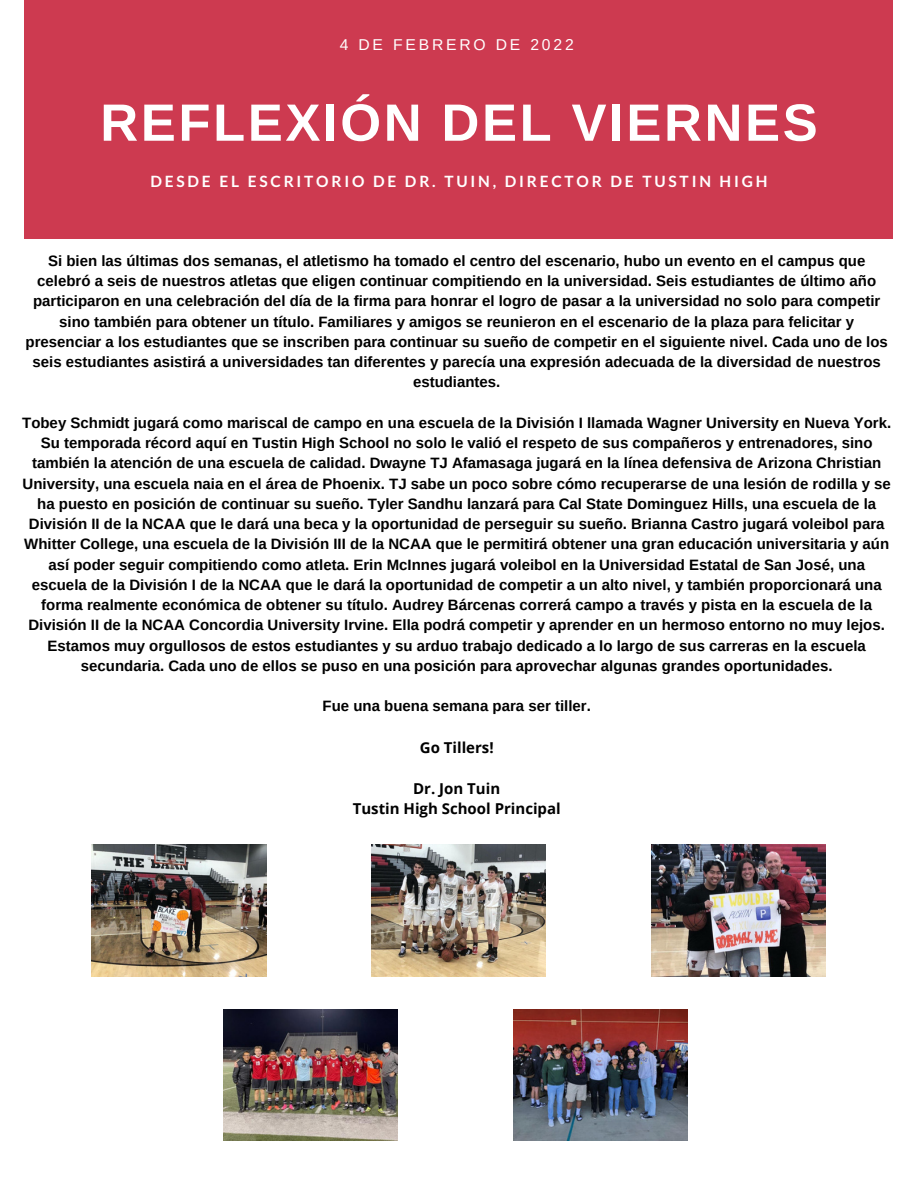
<style>
.page{position:relative;width:918px;height:1188px;background:#fff}
.page>*{position:absolute;margin:0;border:0;box-sizing:border-box;transform-origin:0 0}
.t1{font:700 52.5px "Arimo";letter-spacing:.05em;color:#fff}
.t2{font:15.75px "Arimo";letter-spacing:.18em;color:#fff}
.t3{font:700 15.45px "Lato";letter-spacing:.18em;color:#fff}
.t4{font:700 15px/20.2px "Arimo";color:#000;text-align:center}
.t5{font:700 15px "Open Sans";color:#000}
</style>
<div class="page">
<div style="left:25px;top:0;width:868px;height:239px;background:#cd3a50"></div>
<img style="left:372px;top:845px;width:174px;height:132px">
<img style="left:92px;top:845px;width:174px;height:132px">
<img style="left:651px;top:845px;width:175px;height:132px">
<img style="left:223px;top:1009px;width:174px;height:132px">
<img style="left:513px;top:1009px;width:175px;height:132px">
<p class="t2" style="left:340px;top:35px;width:236px">4 DE FEBRERO DE 2022</p>
<p class="t1" style="left:100px;top:93px;width:719px">REFLEXIÓN DEL VIERNES</p>
<p class="t3" style="left:150px;top:172px;width:619px">DESDE EL ESCRITORIO DE DR. TUIN, DIRECTOR DE TUSTIN HIGH</p>
<p class="t4" style="left:26px;top:251px;width:864px">Si bien las últimas dos semanas, el atletismo ha tomado el centro del escenario, hubo un evento en el campus que celebró a seis de nuestros atletas que eligen continuar compitiendo en la universidad. Seis estudiantes de último año participaron en una celebración del día de la firma para honrar el logro de pasar a la universidad no solo para competir sino también para obtener un título. Familiares y amigos se reunieron en el escenario de la plaza para felicitar y presenciar a los estudiantes que se inscriben para continuar su sueño de competir en el siguiente nivel. Cada uno de los seis estudiantes asistirá a universidades tan diferentes y parecía una expresión adecuada de la diversidad de nuestros estudiantes.</p>
<p class="t4" style="left:22px;top:413px;width:871px">Tobey Schmidt jugará como mariscal de campo en una escuela de la División I llamada Wagner University en Nueva York.<br>Su temporada récord aquí en Tustin High School no solo le valió el respeto de sus compañeros y entrenadores, sino también la atención de una escuela de calidad. Dwayne TJ Afamasaga jugará en la línea defensiva de Arizona Christian University, una escuela naia en el área de Phoenix. TJ sabe un poco sobre cómo recuperarse de una lesión de rodilla y se ha puesto en posición de continuar su sueño. Tyler Sandhu lanzará para Cal State Dominguez Hills, una escuela de la División II de la NCAA que le dará una beca y la oportunidad de perseguir su sueño. Brianna Castro jugará voleibol para Whitter College, una escuela de la División III de la NCAA que le permitirá obtener una gran educación universitaria y aún así poder seguir compitiendo como atleta. Erin McInnes jugará voleibol en la Universidad Estatal de San José, una escuela de la División I de la NCAA que le dará la oportunidad de competir a un alto nivel, y también proporcionará una forma realmente económica de obtener su título. Audrey Bárcenas correrá campo a través y pista en la escuela de la División II de la NCAA Concordia University Irvine. Ella podrá competir y aprender en un hermoso entorno no muy lejos.<br>Estamos muy orgullosos de estos estudiantes y su arduo trabajo dedicado a lo largo de sus carreras en la escuela secundaria. Cada uno de ellos se puso en una posición para aprovechar algunas grandes oportunidades.</p>
<p class="t4" style="left:323px;top:696px;width:270px">Fue una buena semana para ser tiller.</p>
<p class="t5" style="left:420px;top:737px;width:75px">Go Tillers!</p>
<p class="t5" style="left:413px;top:778px;width:89px">Dr. Jon Tuin</p>
<p class="t5" style="left:353px;top:798px;width:210px">Tustin High School Principal</p>
</div>
